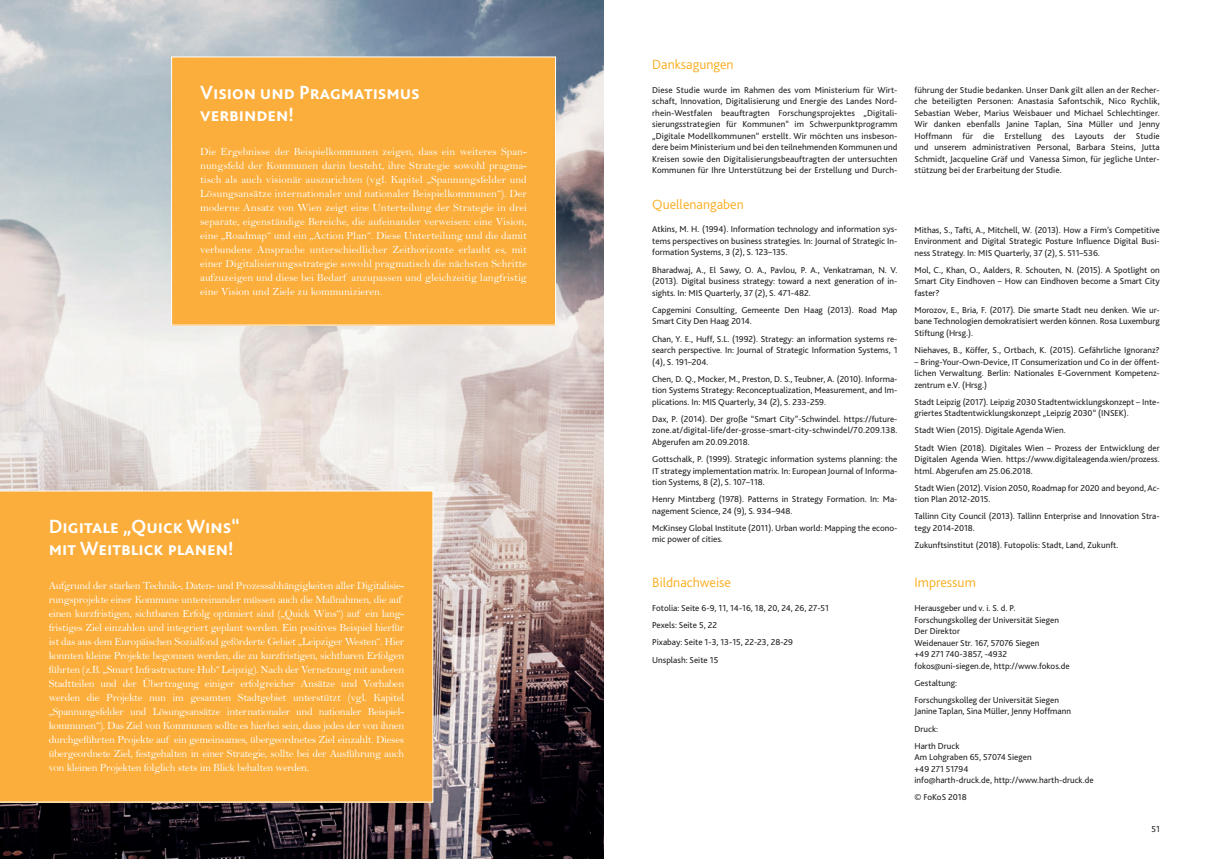
<style>
.page{position:relative;width:1208px;height:859px;background:#fff}
.page>*{position:absolute;margin:0;border:0;box-sizing:border-box;transform-origin:0 0}
.t1{font:700 20px/22px "Bliss 2";color:#fff}
.t2{font:300 14px "Bliss 2";color:#faad1e}
.t3{font:11px/14px "Bell";letter-spacing:-.025em;color:#fff;text-align:justify}
.t4{font:9px/11.5px "Bliss 2";color:#231f20}
</style>
<div class="page">
<img style="left:0;top:0;width:604px;height:859px">
<div style="left:172px;top:57px;width:383px;height:268px;background:#fbae3b"></div>
<div style="left:171px;top:57px;width:385px;height:268px;border:1px solid #fff"></div>
<div style="left:0;top:491px;width:433px;height:311px;background:#fbae3b"></div>
<h1 class="t1" style="left:200px;top:81px;width:221px">Vision und Pragmatismus verbinden!</h1>
<p class="t3" style="left:200px;top:144px;width:328px">Die Ergebnisse der Beispielkommunen zeigen, dass ein weiteres Span&shy;nungsfeld der Kommunen darin besteht, ihre Strategie sowohl pragma&shy;tisch als auch visionär auszurichten (vgl. Kapitel „Spannungsfelder und Lösungsansätze internationaler und nationaler Beispielkommunen“). Der moderne Ansatz von Wien zeigt eine Unterteilung der Strategie in drei separate, eigenständige Bereiche, die aufeinander verweisen: eine Vision, eine „Roadmap“ und ein „Action Plan“. Diese Unterteilung und die damit verbundene Ansprache unterschiedlicher Zeithorizonte erlaubt es, mit einer Digitalisierungsstrategie sowohl pragmatisch die nächsten Schritte aufzuzeigen und diese bei Bedarf anzupassen und gleichzeitig langfristig eine Vision und Ziele zu kommunizieren.</p>
<h1 class="t1" style="left:49px;top:515px;width:192px">Digitale „Quick Wins“ mit Weitblick planen!</h1>
<p class="t3" style="left:49px;top:578px;width:357px;text-align:left">Aufgrund der starken Technik-, Daten- und Prozessabhängigkeiten aller Digitalisie&shy;rungsprojekte einer Kommune untereinander müssen auch die Maßnahmen, die auf einen kurzfristigen, sichtbaren Erfolg optimiert sind („Quick Wins“) auf ein lang&shy;fristiges Ziel einzahlen und integriert geplant werden. Ein positives Beispiel hierfür ist das aus dem Europäischen Sozialfond geförderte Gebiet „Leipziger Westen“. Hier konnten kleine Projekte begonnen werden, die zu kurzfristigen, sichtbaren Erfolgen führten (z.B. „Smart Infrastructure Hub“ Leipzig). Nach der Vernetzung mit anderen Stadtteilen und der Übertragung einiger erfolgreicher Ansätze und Vorhaben werden die Projekte nun im gesamten Stadtgebiet unterstützt (vgl. Kapitel „Spannungsfelder und Lösungsansätze internationaler und nationaler Beispiel&shy;kommunen“). Das Ziel von Kommunen sollte es hierbei sein, dass jedes der von ihnen durchgeführten Projekte auf ein gemeinsames, übergeordnetes Ziel einzahlt. Dieses übergeordnete Ziel, festgehalten in einer Strategie, sollte bei der Ausführung auch von kleinen Projekten folglich stets im Blick behalten werden.</p>
<h2 class="t2" style="left:652px;top:56px;width:83px">Danksagungen</h2>
<p class="t4" style="left:652px;top:84px;width:247px;text-align:justify">Diese Studie wurde im Rahmen des vom Ministerium für Wirt&shy;schaft, Innovation, Digitalisierung und Energie des Landes Nord&shy;rhein-Westfalen beauftragten Forschungsprojektes „Digitali&shy;sierungsstrategien für Kommunen“ im Schwerpunktprogramm „Digitale Modellkommunen“ erstellt. Wir möchten uns insbeson&shy;dere beim Ministerium und bei den teilnehmenden Kommunen und Kreisen sowie den Digitalisierungsbeauftragten der untersuchten Kommunen für Ihre Unterstützung bei der Erstellung und Durch-</p>
<p class="t4" style="left:914px;top:84px;width:247px;text-align:justify">führung der Studie bedanken. Unser Dank gilt allen an der Recher&shy;che beteiligten Personen: Anastasia Safontschik, Nico Rychlik, Sebastian Weber, Marius Weisbauer und Michael Schlechtinger.<br>Wir danken ebenfalls Janine Taplan, Sina Müller und Jenny Hoffmann für die Erstellung des Layouts der Studie und unserem administrativen Personal, Barbara Steins, Jutta Schmidt, Jacqueline Gräf und Vanessa Simon, für jegliche Unter&shy;stützung bei der Erarbeitung der Studie.</p>
<h2 class="t2" style="left:652px;top:196px;width:93px">Quellenangaben</h2>
<p class="t4" style="left:652px;top:223px;width:247px;text-align:justify">Atkins, M. H. (1994). Information technology and information sys&shy;tems perspectives on business strategies. In: Journal of Strategic In&shy;formation Systems, 3 (2), S. 123–135.</p>
<p class="t4" style="left:652px;top:264px;width:247px;text-align:justify">Bharadwaj, A., El Sawy, O. A., Pavlou, P. A., Venkatraman, N. V. (2013). Digital business strategy: toward a next generation of in&shy;sights. In: MIS Quarterly, 37 (2), S. 471-482.</p>
<p class="t4" style="left:652px;top:304px;width:247px">Capgemini Consulting, Gemeente Den Haag (2013). Road Map<br>Smart City Den Haag 2014.</p>
<p class="t4" style="left:652px;top:333px;width:247px;text-align:justify">Chan, Y. E., Huff, S.L. (1992). Strategy: an information systems re&shy;search perspective. In: Journal of Strategic Information Systems, 1 (4), S. 191–204.</p>
<p class="t4" style="left:652px;top:373px;width:247px;text-align:justify">Chen, D. Q., Mocker, M., Preston, D. S., Teubner, A. (2010). Informa&shy;tion Systems Strategy: Reconceptualization, Measurement, and Im&shy;plications. In: MIS Quarterly, 34 (2), S. 233-259.</p>
<p class="t4" style="left:652px;top:413px;width:247px;text-align:justify">Dax, P. (2014). Der große “Smart City”-Schwindel. https://future&shy;zone.at/digital-life/der-grosse-smart-city-schwindel/70.209.138.<br>Abgerufen am 20.09.2018.</p>
<p class="t4" style="left:652px;top:453px;width:247px;text-align:justify">Gottschalk, P. (1999). Strategic information systems planning: the IT strategy implementation matrix. In: European Journal of Informa&shy;tion Systems, 8 (2), S. 107–118.</p>
<p class="t4" style="left:652px;top:493px;width:247px">Henry Mintzberg (1978). Patterns in Strategy Formation. In: Ma&shy;nagement Science, 24 (9), S. 934–948.</p>
<p class="t4" style="left:652px;top:522px;width:247px">McKinsey Global Institute (2011). Urban world: Mapping the econo&shy;mic power of cities.</p>
<p class="t4" style="left:914px;top:224px;width:247px;text-align:justify">Mithas, S., Tafti, A., Mitchell, W. (2013). How a Firm’s Competitive Environment and Digital Strategic Posture Influence Digital Busi&shy;ness Strategy. In: MIS Quarterly, 37 (2), S. 511–536.</p>
<p class="t4" style="left:914px;top:264px;width:247px;text-align:justify">Mol, C., Khan, O., Aalders, R. Schouten, N. (2015). A Spotlight on Smart City Eindhoven – How can Eindhoven become a Smart City faster?</p>
<p class="t4" style="left:914px;top:304px;width:247px;text-align:justify">Morozov, E., Bria, F. (2017). Die smarte Stadt neu denken. Wie ur&shy;bane Technologien demokratisiert werden können. Rosa Luxemburg Stiftung (Hrsg.).</p>
<p class="t4" style="left:914px;top:344px;width:247px">Niehaves, B., Köffer, S., Ortbach, K. (2015). Gefährliche Ignoranz?</p>
<p class="t4" style="left:914px;top:356px;width:247px;text-align:justify">– Bring-Your-Own-Device, IT Consumerization und Co in der öffent&shy;lichen Verwaltung. Berlin: Nationales E-Government Kompetenz&shy;zentrum e.V. (Hrsg.)</p>
<p class="t4" style="left:914px;top:396px;width:247px">Stadt Leipzig (2017). Leipzig 2030 Stadtentwicklungskonzept – Inte&shy;griertes Stadtentwicklungskonzept „Leipzig 2030“ (INSEK).</p>
<p class="t4" style="left:914px;top:422px;width:247px;line-height:17.2px">Stadt Wien (2015). Digitale Agenda Wien.<br>Stadt Wien (2018). Digitales Wien – Prozess der Entwicklung der</p>
<p class="t4" style="left:914px;top:453px;width:247px">Digitalen Agenda Wien. https://www.digitaleagenda.wien/prozess. html. Abgerufen am 25.06.2018.</p>
<p class="t4" style="left:914px;top:482px;width:247px">Stadt Wien (2012). Vision 2050, Roadmap for 2020 and beyond, Ac&shy;tion Plan 2012-2015.</p>
<p class="t4" style="left:914px;top:510px;width:247px">Tallinn City Council (2013). Tallinn Enterprise and Innovation Stra&shy;tegy 2014-2018.</p>
<p class="t4" style="left:914px;top:539px;width:205px">Zukunftsinstitut (2018). Futopolis: Stadt, Land, Zukunft.</p>
<h2 class="t2" style="left:652px;top:574px;width:80px">Bildnachweise</h2>
<h2 class="t2" style="left:914px;top:574px;width:63px">Impressum</h2>
<p class="t4" style="left:652px;top:599px;width:178px;line-height:17.2px">Fotolia: Seite 6-9, 11, 14-16, 18, 20, 24, 26, 27-51<br>Pexels: Seite 5, 22<br>Pixabay: Seite 1-3, 13-15, 22-23, 28-29<br>Unsplash: Seite 15</p>
<p class="t4" style="left:914px;top:602px;width:157px">Herausgeber und v. i. S. d. P.<br>Forschungskolleg der Universität Siegen<br>Der Direktor<br>Weidenauer Str. 167, 57076 Siegen<br>+49 271 740-3857, -4932 fokos@uni-siegen.de, http://www.fokos.de</p>
<p class="t4" style="left:914px;top:674px;width:146px;line-height:17.2px">Gestaltung:<br>Forschungskolleg der Universität Siegen</p>
<p class="t4" style="left:914px;top:702px;width:158px;line-height:17.2px">Janine Taplan, Sina Müller, Jenny Hoffmann<br>Druck:<br>Harth Druck</p>
<p class="t4" style="left:914px;top:751px;width:181px">Am Lohgraben 65, 57074 Siegen<br>+49 271 51794<br>info@harth-druck.de, http://www.harth-druck.de</p>
<p class="t4" style="left:914px;top:791px;width:54px">© FoKoS 2018</p>
<p class="t4" style="left:1151px;top:823px;width:10px">51</p>
</div>
